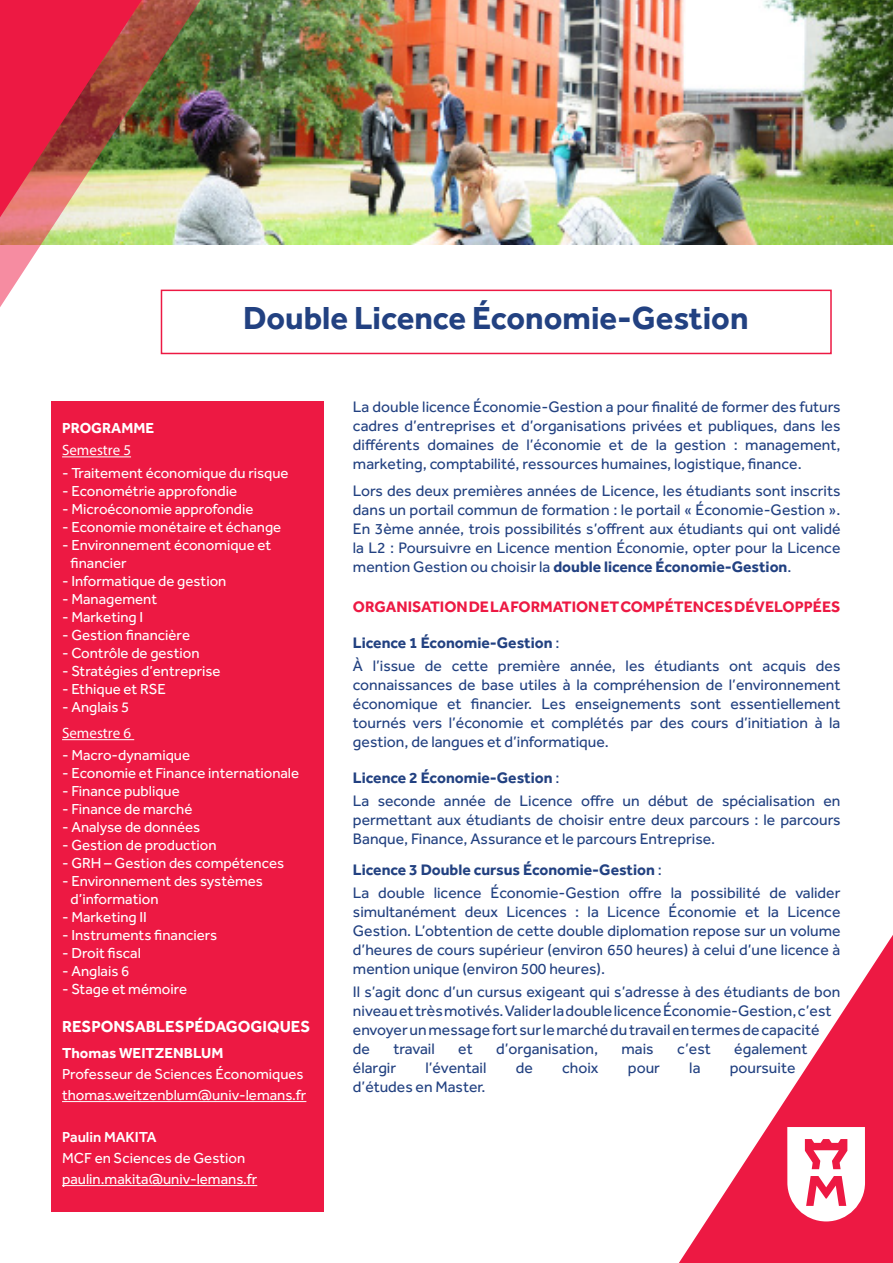
<style>
.page{position:relative;width:893px;height:1263px;background:#fff}
.page>*{position:absolute;margin:0;border:0;box-sizing:border-box;transform-origin:0 0}
.t1{font:700 33px "Effra";color:#224181}
.t2{font:700 16.5px "Effra";color:#fff}
.t3{font:15.75px/18.9px "Effra";color:#224181;text-align:justify}
.t4{font:700 15.75px "Effra";color:#224181}
.t5{font:700 15.75px "Effra";color:#ed1943}
.t6{font:15px/21px "Effra";color:#fff}
.t7{font:15px "Myriad Pro";color:#fff}
.t8{font:500 15px "Effra";color:#fff}
.t9{font:700 15px "Effra";color:#fff}
.s1{font-weight:700}
.s2{font-weight:400}
</style>
<div class="page">
<img style="left:247px;top:0;width:646px;height:244px">
<svg style="left:679px;top:935px;width:214px;height:328px"></svg>
<img style="left:0;top:0;width:247px;height:402px">
<svg style="left:0;top:0;width:142px;height:217px"></svg>
<svg style="left:787px;top:1127px;width:78px;height:94px"></svg>
<div style="left:51px;top:402px;width:272px;height:810px;background:#ed1943"></div>
<hr style="left:62px;top:456px;width:69px;height:1px;background:#fff">
<hr style="left:62px;top:739px;width:72px;height:1px;background:#fff">
<hr style="left:62px;top:1101px;width:244px;height:1px;background:#fff">
<hr style="left:62px;top:1185px;width:195px;height:1px;background:#fff">
<div style="left:161px;top:290px;width:671px;height:64px;border:2px solid #ed1943"></div>
<p class="t1" style="left:243px;top:298px;width:507px">Double Licence Économie-Gestion</p>
<p class="t9" style="left:62px;top:419px;width:94px">PROGRAMME</p>
<p class="t7" style="left:62px;top:441px;width:70px">Semestre 5</p>
<p class="t6" style="left:62px;top:462px;width:228px">- Traitement économique du risque</p>
<p class="t6" style="left:62px;top:480px;width:176px">- Econométrie approfondie</p>
<p class="t6" style="left:62px;top:498px;width:193px">- Microéconomie approfondie</p>
<p class="t6" style="left:62px;top:516px;width:221px">- Economie monétaire et échange</p>
<p class="t6" style="left:62px;top:534px;width:211px">- Environnement économique et</p>
<p class="t6" style="left:71px;top:552px;width:58px">financier</p>
<p class="t6" style="left:62px;top:570px;width:166px">- Informatique de gestion</p>
<p class="t6" style="left:62px;top:588px;width:97px">- Management</p>
<p class="t6" style="left:62px;top:606px;width:83px">- Marketing I</p>
<p class="t6" style="left:62px;top:624px;width:130px">- Gestion financière</p>
<p class="t6" style="left:62px;top:642px;width:139px">- Contrôle de gestion</p>
<p class="t6" style="left:62px;top:660px;width:160px">- Stratégies d’entreprise</p>
<p class="t6" style="left:62px;top:678px;width:105px">- Ethique et RSE</p>
<p class="t6" style="left:62px;top:696px;width:69px">- Anglais 5</p>
<p class="t7" style="left:62px;top:724px;width:70px">Semestre 6</p>
<p class="t6" style="left:62px;top:745px;width:129px">- Macro-dynamique</p>
<p class="t6" style="left:62px;top:763px;width:239px">- Economie et Finance internationale</p>
<p class="t6" style="left:62px;top:781px;width:119px">- Finance publique</p>
<p class="t6" style="left:62px;top:799px;width:132px">- Finance de marché</p>
<p class="t6" style="left:62px;top:817px;width:140px">- Analyse de données</p>
<p class="t6" style="left:62px;top:835px;width:156px">- Gestion de production</p>
<p class="t6" style="left:62px;top:853px;width:224px">- GRH – Gestion des compétences</p>
<p class="t6" style="left:62px;top:871px;width:202px">- Environnement des systèmes</p>
<p class="t6" style="left:71px;top:889px;width:90px">d’information</p>
<p class="t6" style="left:62px;top:907px;width:86px">- Marketing II</p>
<p class="t6" style="left:62px;top:925px;width:157px">- Instruments financiers</p>
<p class="t6" style="left:62px;top:943px;width:80px">- Droit fiscal</p>
<p class="t6" style="left:62px;top:961px;width:69px">- Anglais 6</p>
<p class="t6" style="left:62px;top:979px;width:127px">- Stage et mémoire</p>
<p class="t2" style="left:62px;top:1017px;width:250px">RESPONSABLES PÉDAGOGIQUES</p>
<p class="t6" style="left:62px;top:1042px;width:243px"><span class="s1">Thomas WEITZENBLUM<br></span>Professeur de Sciences Économiques</p>
<p class="t6" style="left:62px;top:1084px;width:246px">thomas.weitzenblum@univ-lemans.fr</p>
<p class="t8" style="left:62px;top:1128px;width:96px">Paulin MAKITA</p>
<p class="t6" style="left:62px;top:1147px;width:185px">MCF en Sciences de Gestion</p>
<p class="t6" style="left:62px;top:1168px;width:197px">paulin.makita@univ-lemans.fr</p>
<p class="t3" style="left:353px;top:397px;width:489px">La double licence Économie-Gestion a pour finalité de former des futurs cadres d’entreprises et d’organisations privées et publiques, dans les différents domaines de l’économie et de la gestion : management, marketing, comptabilité, ressources humaines, logistique, finance.</p>
<p class="t3" style="left:353px;top:481px;width:489px">Lors des deux premières années de Licence, les étudiants sont inscrits dans un portail commun de formation : le portail « Économie-Gestion ».<br>En 3ème année, trois possibilités s’offrent aux étudiants qui ont validé la L2 : Poursuivre en Licence mention Économie, opter pour la Licence mention Gestion ou choisir la <span class="s1">double licence Économie-Gestion</span>.</p>
<p class="t5" style="left:353px;top:597px;width:489px">ORGANISATION DE LA FORMATION ET COMPÉTENCES DÉVELOPPÉES</p>
<p class="t4" style="left:353px;top:633px;width:208px">Licence 1 Économie-Gestion <span class="s2">:</span></p>
<p class="t3" style="left:353px;top:656px;width:489px">À l’issue de cette première année, les étudiants ont acquis des connaissances de base utiles à la compréhension de l’environnement économique et financier. Les enseignements sont essentiellement tournés vers l’économie et complétés par des cours d’initiation à la gestion, de langues et d’informatique.</p>
<p class="t4" style="left:353px;top:768px;width:208px">Licence 2 Économie-Gestion <span class="s2">:</span></p>
<p class="t3" style="left:353px;top:791px;width:489px">La seconde année de Licence offre un début de spécialisation en permettant aux étudiants de choisir entre deux parcours : le parcours Banque, Finance, Assurance et le parcours Entreprise.</p>
<p class="t4" style="left:353px;top:860px;width:310px">Licence 3 Double cursus Économie-Gestion <span class="s2">:</span></p>
<p class="t3" style="left:353px;top:883px;width:489px">La double licence Économie-Gestion offre la possibilité de valider simultanément deux Licences : la Licence Économie et la Licence Gestion. L’obtention de cette double diplomation repose sur un volume d’heures de cours supérieur (environ 650 heures) à celui d’une licence à mention unique (environ 500 heures).</p>
<p class="t3" style="left:353px;top:982px;width:489px;text-align:left">Il s’agit donc d’un cursus exigeant qui s’adresse à des étudiants de bon niveau et très motivés. Valider la double licence Économie-Gestion, c’est envoyer un message fort sur le marché du travail en termes de capacité de</p>
<p class="t3" style="left:393px;top:1039px;width:43px">travail</p>
<p class="t3" style="left:458px;top:1039px;width:16px">et</p>
<p class="t3" style="left:496px;top:1039px;width:103px">d’organisation,</p>
<p class="t3" style="left:621px;top:1039px;width:34px">mais</p>
<p class="t3" style="left:677px;top:1039px;width:35px">c’est</p>
<p class="t3" style="left:734px;top:1039px;width:75px">également</p>
<p class="t3" style="left:353px;top:1058px;width:45px">élargir</p>
<p class="t3" style="left:425px;top:1058px;width:62px">l’éventail</p>
<p class="t3" style="left:516px;top:1058px;width:19px">de</p>
<p class="t3" style="left:562px;top:1058px;width:38px">choix</p>
<p class="t3" style="left:628px;top:1058px;width:34px">pour</p>
<p class="t3" style="left:689px;top:1058px;width:13px">la</p>
<p class="t3" style="left:730px;top:1058px;width:67px">poursuite</p>
<p class="t3" style="left:353px;top:1077px;width:134px">d’études en Master.</p>
</div>
